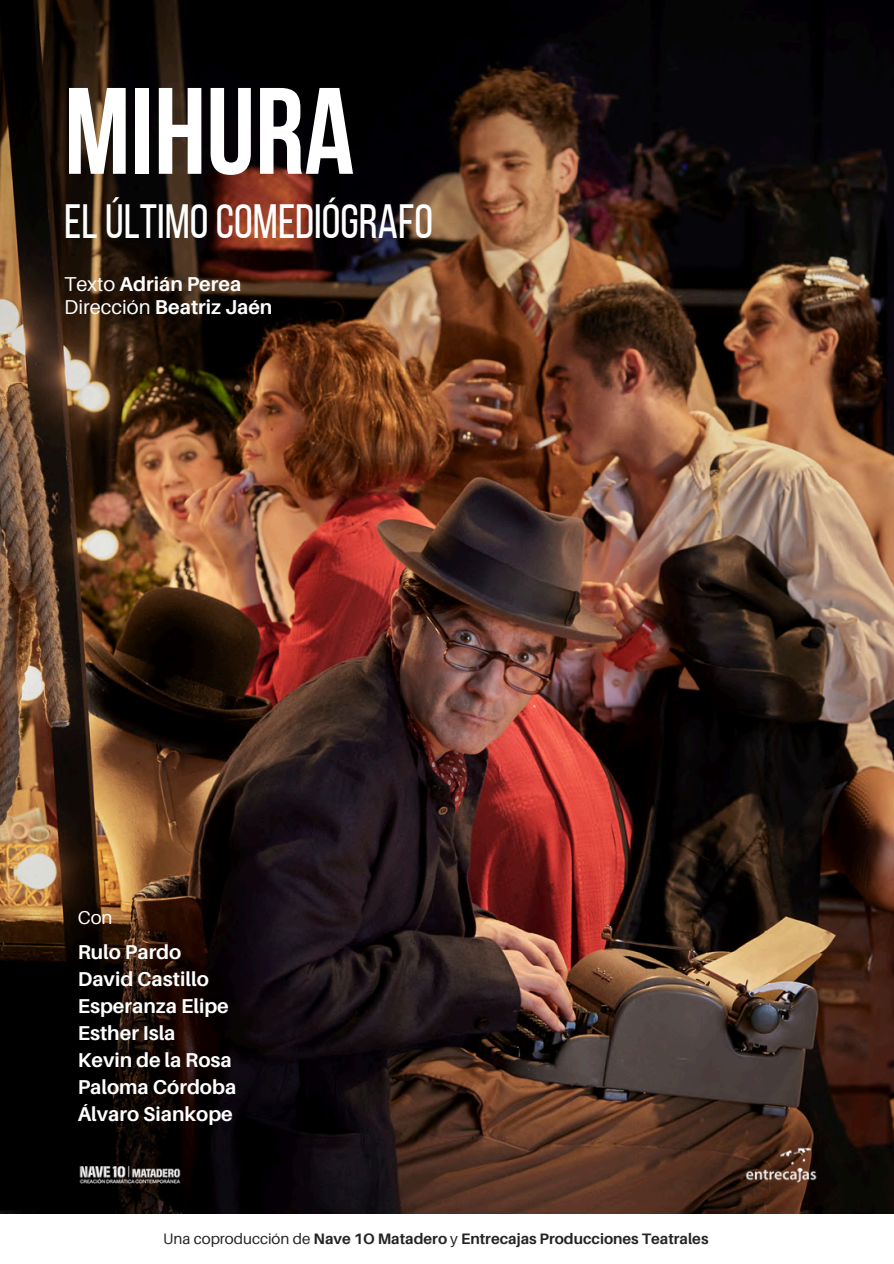
<style>
.page{position:relative;width:894px;height:1264px;background:#fff}
.page>*{position:absolute;margin:0;border:0;box-sizing:border-box;transform-origin:0 0}
.t1{font:122.55px "Bebas Neue Cyrillic";color:#fff}
.t2{font:48px "Bebas Neue";color:#fff}
.t3{font:700 20.1px/27px "Aileron";color:#fff}
.t4{font:18.6px "Aileron";color:#fff}
.t5{font:700 15.15px "Aileron";color:#262323}
.s1{font-weight:400}
</style>
<div class="page">
<img style="left:0;top:0;width:893px;height:1213px">
<img style="left:740px;top:1145px;width:80px;height:42px">
<img style="left:62px;top:1126px;width:135px;height:88px">
<h3 class="t1" style="left:64px;top:82px;width:291px">MIHURA</h3>
<h3 class="t2" style="left:64px;top:202px;width:370px">ELÚLTIMOCOMEDIÓGRAFO</h3>
<h3 class="t3" style="left:64px;top:270px;width:179px"><span class="s1">Texto</span> Adrián Perea</h3>
<h2 class="t3" style="left:64px;top:293px;width:210px"><span class="s1">Dirección</span> Beatriz Jaén</h2>
<p class="t4" style="left:78px;top:906px;width:36px">Con</p>
<p class="t3" style="left:78px;top:937px;width:160px">Rulo Pardo<br>David Castillo<br>Esperanza Elipe<br>Esther Isla<br>Kevin de la Rosa<br>Paloma Córdoba<br>Álvaro Siankope</p>
<p class="t5" style="left:163px;top:1228px;width:546px"><span class="s1">Una coproducción de</span> Nave 1O Matadero <span class="s1">y</span> Entrecajas Producciones Teatrales</p>
</div>
